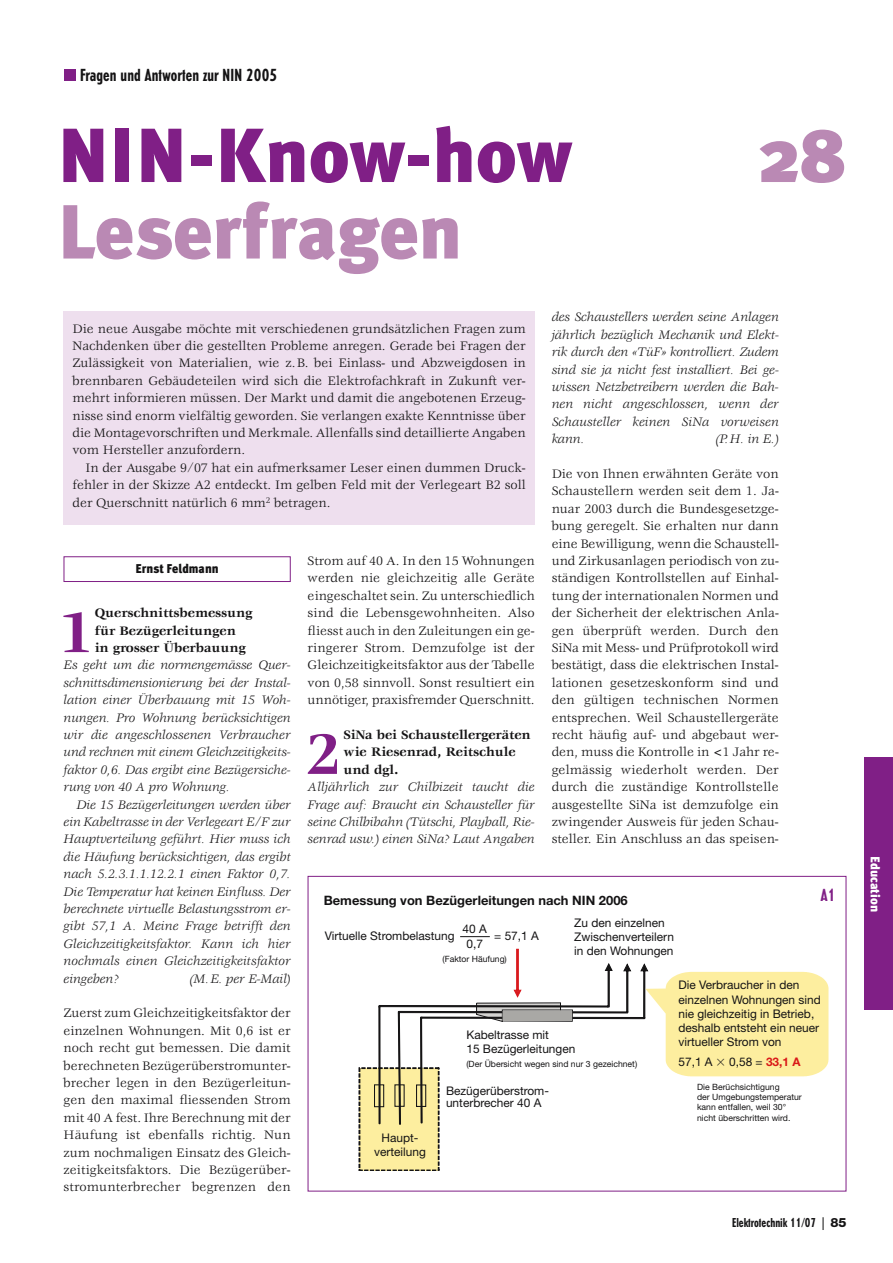
<style>
.page{position:relative;width:893px;height:1263px;background:#fff}
.page>*{position:absolute;margin:0;border:0;box-sizing:border-box;transform-origin:0 0}
.t1{font:900 76.5px "Meta Plus";color:#ba89b4}
.t2{font:900 76.5px "Meta Plus";color:#801f86}
.t3{font:700 62.55px "Veljovic";color:#801f86}
.t4{font:700 condensed 17.25px "Erbar";letter-spacing:.01em;color:#141314}
.t5{font:700 condensed 17.25px "Erbar";color:#801f86}
.t6{font:13.5px/17.4px "Veljovic";color:#141314;text-align:justify}
.t7{font:italic 13.5px/17.4px "Veljovic";color:#141314;text-align:justify}
.t8{font:700 13.5px/17.4px "Veljovic";color:#141314}
.t9{font:700 12.9px "Helvetica Neue";color:#141314}
.t10{font:700 condensed 12.75px "Erbar";color:#141314}
.t11{font:900 12.75px "Meta Plus";color:#141314;scale:.95 1}
.t12{font:900 12.75px "Meta Plus";color:#fff}
.t13{font:11.85px/14.2px "Helvetica Neue";color:#141314}
.t14{font:8.7px/10.4px "Helvetica Neue";color:#141314}
.s1{font-weight:700;color:#d91919}
.s2{font-family:"Helvetica Neue";font-weight:800;font-stretch:normal}
</style>
<div class="page">
<div style="left:864px;top:758px;width:28px;height:252px;background:#801f86"></div>
<div style="left:64px;top:556px;width:226px;height:26px;border:1px solid #801f86"></div>
<div style="left:64px;top:69px;width:11px;height:12px;background:#801f86"></div>
<div style="left:64px;top:311px;width:470px;height:214px;background:#eedfee"></div>
<hr style="left:460px;top:936px;width:30px;height:1px;background:#141314">
<div style="left:307px;top:876px;width:539px;height:315px;border:1px solid #801f86"></div>
<svg style="left:359px;top:949px;width:469px;height:222px"></svg>
<p class="t4" style="left:80px;top:69px;width:199px">Fragen und Antworten zur NIN 2005</p>
<h1 class="t2" style="left:57px;top:127px;width:516px">NIN-Know-how</h1>
<h1 class="t1" style="left:758px;top:127px;width:89px">28</h1>
<h1 class="t1" style="left:57px;top:204px;width:406px">Leserfragen</h1>
<p class="t7" style="left:551px;top:309px;width:228px">des Schaustellers werden seine Anlagen jährlich bezüglich Mechanik und Elekt&shy;rik durch den «TüF» kontrolliert. Zudem sind sie ja nicht fest installiert. Bei ge&shy;wissen Netzbetreibern werden die Bah&shy;nen nicht angeschlossen, wenn der Schausteller keinen SiNa vorweisen kann.</p>
<p class="t6" style="left:73px;top:320px;width:454px">Die neue Ausgabe möchte mit verschiedenen grundsätzlichen Fragen zum Nachdenken über die gestellten Probleme anregen. Gerade bei Fragen der Zulässigkeit von Materialien, wie z.B. bei Einlass- und Abzweigdosen in brennbaren Gebäudeteilen wird sich die Elektrofachkraft in Zukunft ver&shy;mehrt informieren müssen. Der Markt und damit die angebotenen Erzeug&shy;nisse sind enorm vielfältig geworden. Sie verlangen exakte Kenntnisse über die Montagevorschriften und Merkmale. Allenfalls sind detaillierte Angaben vom Hersteller anzufordern.</p>
<p class="t6" style="left:73px;top:460px;width:454px;text-indent:13px">In der Ausgabe 9/07 hat ein aufmerksamer Leser einen dummen Druck&shy;fehler in der Skizze A2 entdeckt. Im gelben Feld mit der Verlegeart B2 soll der Querschnitt natürlich 6 mm<sup>2</sup> betragen.</p>
<p class="t7" style="left:715px;top:431px;width:64px">(P.H. in E.)</p>
<p class="t6" style="left:551px;top:466px;width:228px">Die von Ihnen erwähnten Geräte von Schaustellern werden seit dem 1. Ja&shy;nuar 2003 durch die Bundesgesetzge&shy;bung geregelt. Sie erhalten nur dann eine Bewilligung, wenn die Schaustell&shy;und Zirkusanlagen periodisch von zu&shy;ständigen Kontrollstellen auf Einhal&shy;tung der internationalen Normen und der Sicherheit der elektrischen Anla&shy;gen überprüft werden. Durch den SiNa mit Mess- und Prüfprotokoll wird bestätigt, dass die elektrischen Instal&shy;lationen gesetzeskonform sind und den gültigen technischen Normen entsprechen. Weil Schaustellergeräte recht häufig auf- und abgebaut wer&shy;den, muss die Kontrolle in &lt;1 Jahr re&shy;gelmässig wiederholt werden. Der durch die zuständige Kontrollstelle ausgestellte SiNa ist demzufolge ein zwingender Ausweis für jeden Schau&shy;steller. Ein Anschluss an das speisen-</p>
<p class="t6" style="left:307px;top:553px;width:228px">Strom auf 40 A. In den 15 Wohnungen werden nie gleichzeitig alle Geräte eingeschaltet sein. Zu unterschiedlich sind die Lebensgewohnheiten. Also fliesst auch in den Zuleitungen ein ge&shy;ringerer Strom. Demzufolge ist der Gleichzeitigkeitsfaktor aus der Tabelle von 0,58 sinnvoll. Sonst resultiert ein unnötiger, praxisfremder Querschnitt.</p>
<h2 class="t3" style="left:306px;top:729px;width:37px">2</h2>
<p class="t8" style="left:343px;top:727px;width:189px">SiNa bei Schaustellergeräten wie Riesenrad, Reitschule und dgl.</p>
<p class="t7" style="left:307px;top:779px;width:228px">Alljährlich zur Chilbizeit taucht die Frage auf: Braucht ein Schausteller für seine Chilbibahn (Tütschi, Playball, Rie&shy;senrad usw.) einen SiNa? Laut Angaben</p>
<p class="t11" style="left:135px;top:564px;width:89px">Ernst Feldmann</p>
<h2 class="t3" style="left:59px;top:608px;width:37px">1</h2>
<p class="t8" style="left:95px;top:605px;width:159px">Querschnittsbemessung für Bezügerleitungen in grosser Überbauung</p>
<p class="t7" style="left:64px;top:657px;width:228px">Es geht um die normengemässe Quer&shy;schnittsdimensionierung bei der Instal&shy;lation einer Überbauung mit 15 Woh&shy;nungen. Pro Wohnung berücksichtigen wir die angeschlossenen Verbraucher und rechnen mit einem Gleichzeitigkeits&shy;faktor 0,6. Das ergibt eine Bezügersiche&shy;rung von 40 A pro Wohnung.</p>
<p class="t7" style="left:64px;top:797px;width:228px;text-indent:13px">Die 15 Bezügerleitungen werden über ein Kabeltrasse in der Verlegeart E/F zur Hauptverteilung geführt. Hier muss ich die Häufung berücksichtigen, das ergibt nach 5.2.3.1.1.12.2.1 einen Faktor 0,7.<br>Die Temperatur hat keinen Einfluss. Der berechnete virtuelle Belastungsstrom er&shy;gibt 57,1 A. Meine Frage betrifft den Gleichzeitigkeitsfaktor. Kann ich hier nochmals einen Gleichzeitigkeitsfaktor eingeben?</p>
<p class="t5" style="left:820px;top:888px;width:16px">A1</p>
<p class="t9" style="left:324px;top:896px;width:305px">Bemessung von Bezügerleitungen nach NIN 2006</p>
<p class="t13" style="left:574px;top:917px;width:101px">Zu den einzelnen<br>Zwischenverteilern in den Wohnungen</p>
<p class="t13" style="left:462px;top:922px;width:26px;line-height:15.1px;text-align:center">40 A<br>0,7</p>
<p class="t14" style="left:442px;top:954px;width:66px">(Faktor Häufung)</p>
<p class="t13" style="left:325px;top:930px;width:131px">Virtuelle Strombelastung</p>
<p class="t13" style="left:494px;top:930px;width:46px">= 57,1 A</p>
<p class="t7" style="left:190px;top:971px;width:102px">(M.E. per E-Mail)</p>
<p class="t6" style="left:64px;top:1005px;width:228px">Zuerst zum Gleichzeitigkeitsfaktor der einzelnen Wohnungen. Mit 0,6 ist er noch recht gut bemessen. Die damit berechneten Bezügerüberstromunter&shy;brecher legen in den Bezügerleitun&shy;gen den maximal fliessenden Strom mit 40 A fest. Ihre Berechnung mit der Häufung ist ebenfalls richtig. Nun zum nochmaligen Einsatz des Gleich&shy;zeitigkeitsfaktors. Die Bezügerüber&shy;stromunterbrecher begrenzen den</p>
<p class="t13" style="left:678px;top:979px;width:144px">Die Verbraucher in den einzelnen Wohnungen sind nie gleichzeitig in Betrieb, deshalb entsteht ein neuer virtueller Strom von</p>
<p class="t13" style="left:678px;top:1056px;width:36px">57,1 A</p>
<p class="t13" style="left:729px;top:1056px;width:73px">0,58 = <span class="s1">33,1 A</span></p>
<p class="t14" style="left:697px;top:1082px;width:106px">Die Berüchsichtigung<br>der Umgebungstemperatur kann entfallen, weil 30° nicht überschritten wird.</p>
<p class="t13" style="left:466px;top:1028px;width:110px">Kabeltrasse mit<br>15 Bezügerleitungen</p>
<p class="t14" style="left:466px;top:1060px;width:172px">(Der Übersicht wegen sind nur 3 gezeichnet)</p>
<p class="t13" style="left:446px;top:1085px;width:104px;line-height:12.9px">Bezügerüberstrom&shy;unterbrecher 40 A</p>
<p class="t13" style="left:374px;top:1132px;width:53px;text-align:center">Haupt&shy;verteilung</p>
<p class="t10" style="left:732px;top:1218px;width:116px">Elektrotechnik 11/07 | <span class="s2">85</span></p>
<p class="t12" style="left:879px;top:856px;width:57px;rotate:90deg">Education</p>
</div>
